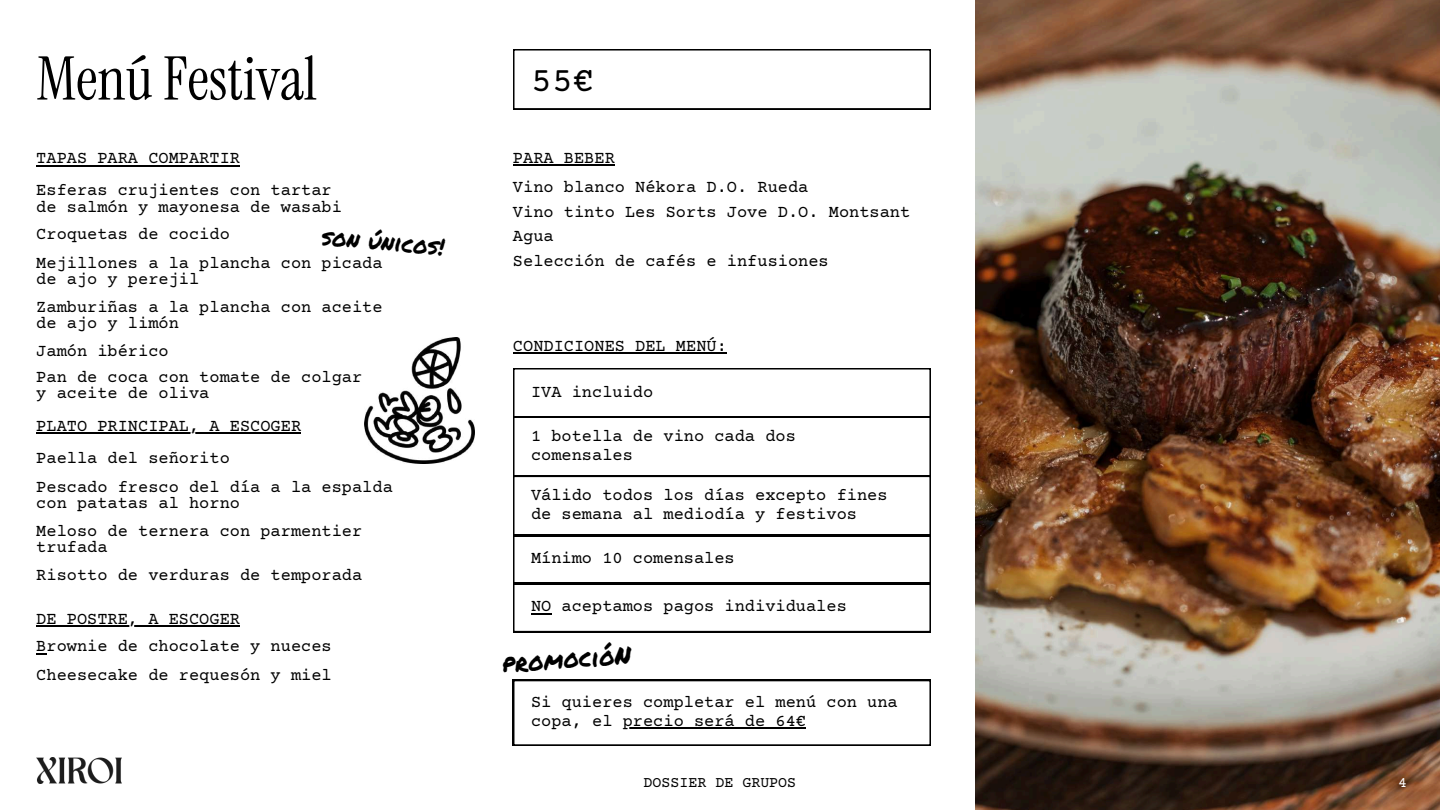
<style>
.page{position:relative;width:1440px;height:810px;background:#fff}
.page>*{position:absolute;margin:0;border:0;box-sizing:border-box;transform-origin:0 0}
.t1{font:60px "Instrument Serif";color:#000}
.t2{font:35px "Courier Prime";color:#000}
.t3{font:24.5px "Permanent Marker";color:#000}
.t4{font:22.9px "Permanent Marker";color:#000}
.t5{font:17px/16.5px "Courier Prime";color:#000}
.t6{font:15px "Courier Prime";color:#000}
.t7{font:15px "Courier Prime";color:#fff}
</style>
<div class="page">
<svg style="left:513px;top:680px;width:418px;height:66px"></svg>
<img style="left:36px;top:757px;width:86px;height:27px">
<img style="left:365px;top:337px;width:110px;height:126px">
<svg style="left:513px;top:49px;width:418px;height:61px"></svg>
<img style="left:975px;top:0;width:465px;height:810px">
<hr style="left:36px;top:165px;width:204px;height:1px;background:#000">
<hr style="left:513px;top:164px;width:102px;height:2px;background:#000">
<hr style="left:513px;top:352px;width:214px;height:2px;background:#000">
<svg style="left:513px;top:368px;width:418px;height:264px"></svg>
<hr style="left:623px;top:727px;width:183px;height:2px;background:#000">
<hr style="left:36px;top:433px;width:265px;height:1px;background:#000">
<hr style="left:36px;top:625px;width:204px;height:2px;background:#000">
<h1 class="t1" style="left:36px;top:40px;width:282px">Menú Festival</h1>
<h2 class="t2" style="left:531px;top:63px;width:64px">55€</h2>
<p class="t5" style="left:36px;top:151px;width:205px">TAPAS PARA COMPARTIR</p>
<p class="t5" style="left:513px;top:144px;width:297px;line-height:29.2px">PARA BEBER<br>Vino blanco Nékora D.O. Rueda</p>
<p class="t5" style="left:513px;top:200px;width:399px;line-height:24.8px">Vino tinto Les Sorts Jove D.O. Montsant<br>Agua<br>Selección de cafés e infusiones</p>
<p class="t5" style="left:36px;top:183px;width:307px">Esferas crujientes con tartar de salmón y mayonesa de wasabi</p>
<p class="t5" style="left:36px;top:221px;width:348px;line-height:28.3px">Croquetas de cocido<br>Mejillones a la plancha con picada</p>
<p class="t5" style="left:36px;top:266px;width:348px;line-height:27.6px">de ajo y perejil<br>Zamburiñas a la plancha con aceite</p>
<p class="t5" style="left:36px;top:310px;width:144px;line-height:28.1px">de ajo y limón<br>Jamón ibérico</p>
<p class="t5" style="left:36px;top:370px;width:328px">Pan de coca con tomate de colgar y aceite de oliva</p>
<h3 class="t4" style="left:324px;top:219px;width:124px;rotate:5deg">son únicos!</h3>
<p class="t5" style="left:513px;top:339px;width:215px">CONDICIONES DEL MENÚ:</p>
<p class="t5" style="left:531px;top:385px;width:124px">IVA incluido</p>
<p class="t5" style="left:36px;top:411px;width:266px;line-height:32.4px">PLATO PRINCIPAL, A ESCOGER<br>Paella del señorito</p>
<p class="t5" style="left:36px;top:480px;width:358px">Pescado fresco del día a la espalda con patatas al horno</p>
<p class="t5" style="left:36px;top:524px;width:328px">Meloso de ternera con parmentier trufada</p>
<p class="t5" style="left:36px;top:568px;width:328px">Risotto de verduras de temporada</p>
<p class="t5" style="left:36px;top:606px;width:297px;line-height:28.1px">DE POSTRE, A ESCOGER<br>Brownie de chocolate y nueces<br>Cheesecake de requesón y miel</p>
<p class="t5" style="left:531px;top:428px;width:266px;line-height:18.8px">1 botella de vino cada dos comensales</p>
<p class="t5" style="left:531px;top:487px;width:358px;line-height:18.8px">Válido todos los días excepto fines de semana al mediodía y festivos</p>
<p class="t5" style="left:531px;top:551px;width:205px">Mínimo 10 comensales</p>
<p class="t5" style="left:531px;top:599px;width:317px">NO aceptamos pagos individuales</p>
<h3 class="t3" style="left:501px;top:646px;width:131px;rotate:-4deg">promocióN</h3>
<p class="t5" style="left:531px;top:694px;width:368px;line-height:18.8px">Si quieres completar el menú con una copa, el precio será de 64€</p>
<p class="t6" style="left:644px;top:775px;width:154px">DOSSIER DE GRUPOS</p>
<p class="t7" style="left:1398px;top:775px;width:10px">4</p>
</div>
